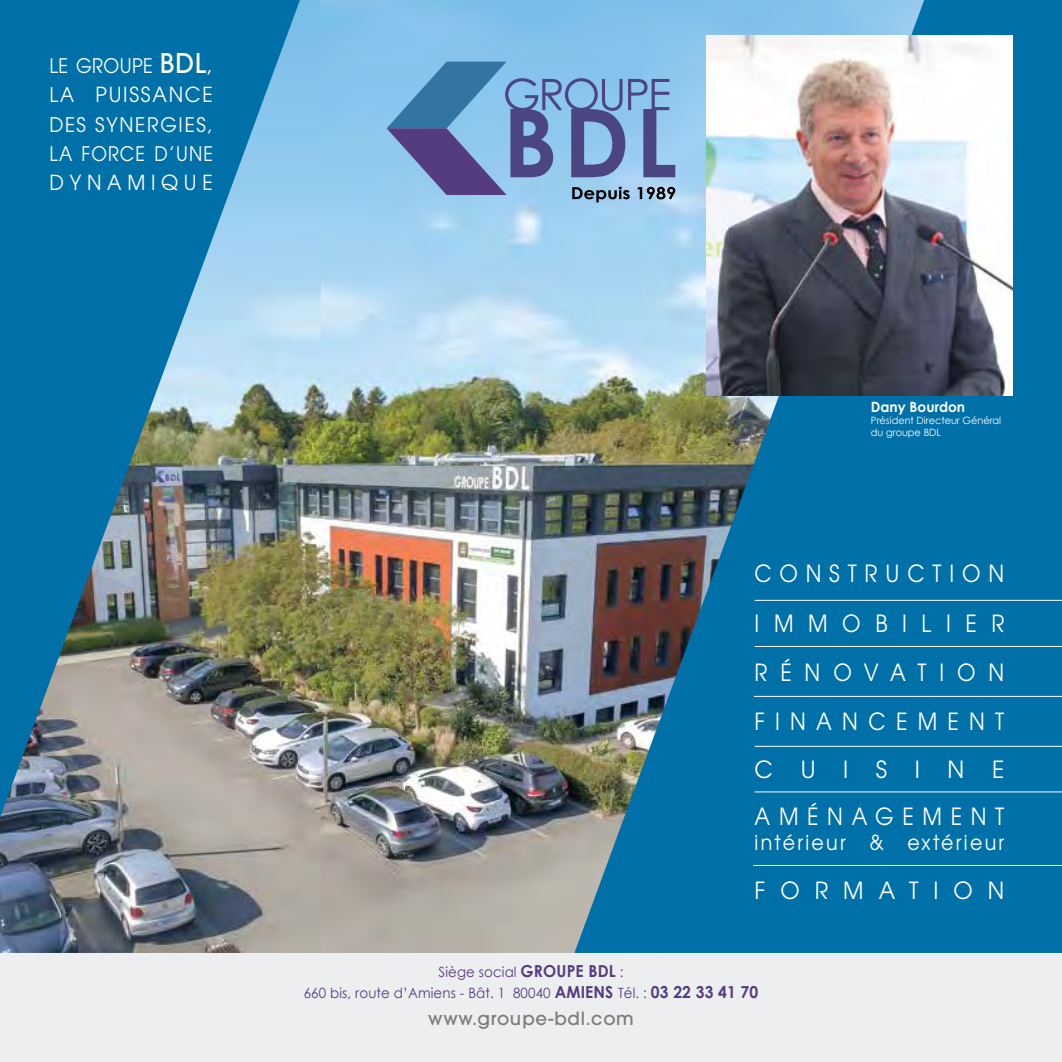
<style>
.page{position:relative;width:1062px;height:1062px;background:#edeeef}
.page>*{position:absolute;margin:0;border:0;box-sizing:border-box;transform-origin:0 0}
.t1{font:23.62px/48.5px "Te X Gyre Adventor";letter-spacing:.605em;color:#fff;text-align:justify;scale:.9 1}
.t2{font:23.62px "Te X Gyre Adventor";letter-spacing:.675em;color:#fff;scale:.94 1}
.t3{font:20.65px "Te X Gyre Adventor";letter-spacing:.12em;color:#fff;scale:.92 1}
.t4{font:20.65px "ITC Avant Garde Pro";letter-spacing:.09em;color:#fff;scale:.95 1}
.t5{font:20.65px "ITC Avant Garde Pro";letter-spacing:.29em;color:#fff;scale:.95 1}
.t6{font:19.95px/29.2px "ITC Avant Garde Pro";letter-spacing:.06em;color:#fff;scale:.95 1}
.t7{font:19.95px "ITC Avant Garde Pro";letter-spacing:.02em;color:#fff;scale:.91 1}
.t8{font:500 18.2px "ITC Avant Garde Pro";letter-spacing:.04em;color:#7c7b7b}
.t9{font:14.17px/21.7px "Century Gothic";letter-spacing:.01em;color:#553c7e;text-align:center;scale:.95 1}
.t10{font:700 14.17px "Century Gothic";color:#fff}
.t11{font:10.15px/12.1px "Century Gothic";color:#fff}
.s1{font-weight:500;font-size:26.95px}
.s2{font-size:22.93px}
.s3{font-size:19.95px}
.s4{font-weight:700;font-size:16.45px}
</style>
<div class="page">
<img style="left:0;top:0;width:574px;height:953px">
<svg style="left:574px;top:0;width:488px;height:953px;background:#297ca5"></svg>
<img style="left:0;top:0;width:300px;height:817px">
<hr style="left:754px;top:600px;width:308px;height:1px;background:#fff">
<hr style="left:754px;top:646px;width:308px;height:1px;background:#fff">
<hr style="left:754px;top:696px;width:308px;height:1px;background:#fff">
<hr style="left:754px;top:746px;width:308px;height:1px;background:#fff">
<hr style="left:754px;top:791px;width:308px;height:1px;background:#fff">
<hr style="left:753px;top:865px;width:309px;height:1px;background:#fff">
<svg style="left:386px;top:62px;width:289px;height:140px;background:#7499c6"></svg>
<img style="left:706px;top:36px;width:306px;height:359px">
<h3 class="t7" style="left:50px;top:53px;width:181px">LE GROUPE <span class="s1">BDL</span><span class="s2">,</span></h3>
<h2 class="t4" style="left:50px;top:82px;width:173px"><span class="s3">LA</span> PUISSANCE</h2>
<h3 class="t6" style="left:50px;top:109px;width:173px">DES SYNERGIES,<br>LA FORCE D’UNE</h3>
<h2 class="t5" style="left:50px;top:170px;width:173px">DYNAMIQUE</h2>
<p class="t10" style="left:871px;top:396px;width:96px">Dany Bourdon</p>
<p class="t11" style="left:871px;top:414px;width:132px">Président Directeur Général du groupe BDL</p>
<h1 class="t1" style="left:754px;top:548px;width:279px">CONSTRUCTION IMMOBILIER RÉNOVATION FINANCEMENT CUISINE AMÉNAGEMENT</h1>
<h2 class="t3" style="left:754px;top:825px;width:273px">intérieur &amp; extérieur</h2>
<h1 class="t2" style="left:754px;top:871px;width:267px">FORMATION</h1>
<p class="t9" style="left:304px;top:960px;width:480px">Siège social <span class="s4">GROUPE BDL</span> :<br>660 bis, route d’Amiens - Bât. 1 80040 <span class="s4">AMIENS</span> Tél. : <span class="s4">03 22 33 41 70</span></p>
<p class="t8" style="left:428px;top:1006px;width:207px">www.groupe-bdl.com</p>
</div>
